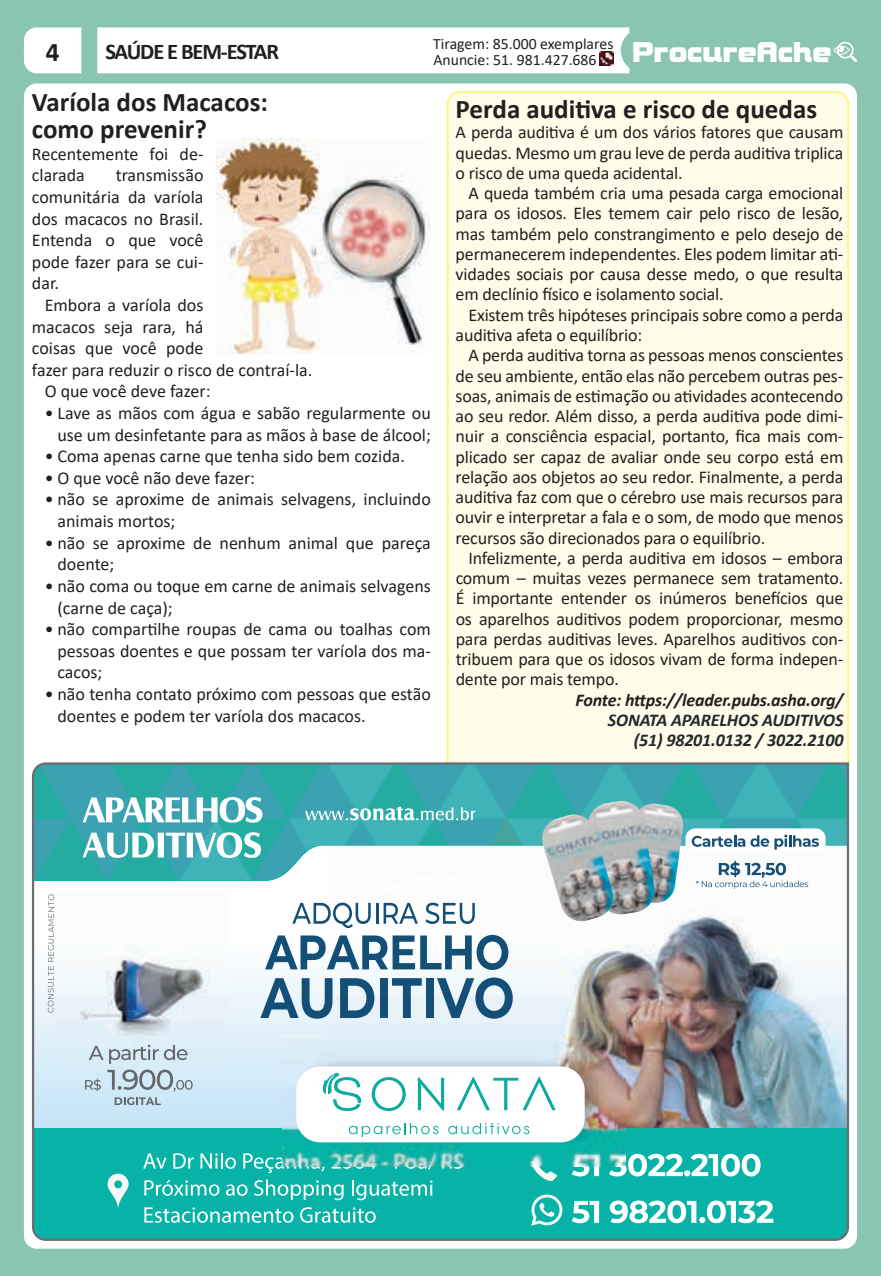
<style>
.page{position:relative;width:881px;height:1276px;background:#fff}
.page>*{position:absolute;margin:0;border:0;box-sizing:border-box;transform-origin:0 0}
.t1{font:700 30.38px "Bolster";color:#fff}
.t2{font:700 27px/27px "Calibri";color:#231f20}
.t3{font:700 22.5px "Calibri";letter-spacing:-.055em;color:#231f20}
.t4{font:18px/20.2px "Calibri";color:#231f20}
.t5{font:italic 700 18px/20.2px "Calibri";letter-spacing:-.01em;color:#24292c;text-align:right}
.t6{font:italic 700 18px "Calibri";letter-spacing:-.01em;color:#231f20}
.t7{font:15.75px/15.8px "Calibri";color:#231f20}
</style>
<div class="page">
<div style="left:0;top:0;width:880px;height:1276px;background:#8ac5b2"></div>
<div style="left:24px;top:83px;width:832px;height:1165px;background:#fff;border-radius:13px"></div>
<div style="left:97px;top:27px;width:532px;height:46px;background:#fff"></div>
<div style="left:24px;top:27px;width:57px;height:46px;background:#fff"></div>
<svg style="left:833px;top:42px;width:23px;height:20px"></svg>
<img style="left:599px;top:52px;width:14px;height:14px">
<div style="left:447px;top:92px;width:400px;height:926px;background:#fffde9;border-radius:13px"></div>
<img style="left:31px;top:761px;width:818px;height:480px">
<img style="left:216px;top:139px;width:215px;height:214px">
<p class="t7" style="left:433px;top:36px;width:182px">Tiragem: 85.000 exemplares<br>Anuncie: 51. 981.427.686</p>
<p class="t3" style="left:105px;top:36px;width:175px">SAÚDE E BEM-ESTAR</p>
<h2 class="t2" style="left:32px;top:88px;width:237px">Varíola dos Macacos: como prevenir?</h2>
<p class="t4" style="left:32px;top:142px;width:173px;line-height:21.6px">Recentemente foi de&shy;clarada</p>
<h2 class="t2" style="left:46px;top:38px;width:15px">4</h2>
<h1 class="t1" style="left:632px;top:32px;width:201px">ProcureAche</h1>
<h2 class="t2" style="left:455px;top:95px;width:363px">Perda auditiva e risco de quedas</h2>
<p class="t4" style="left:455px;top:122px;width:389px;text-align:justify">A perda auditiva é um dos vários fatores que causam quedas. Mesmo um grau leve de perda auditiva triplica o risco de uma queda acidental.</p>
<p class="t4" style="left:455px;top:183px;width:389px;text-align:justify;text-indent:13px">A queda também cria uma pesada carga emocional para os idosos. Eles temem cair pelo risco de lesão, mas também pelo constrangimento e pelo desejo de permanecerem independentes. Eles podem limitar ati&shy;vidades sociais por causa desse medo, o que resulta em declínio físico e isolamento social.</p>
<p class="t4" style="left:455px;top:304px;width:389px;text-indent:13px">Existem três hipóteses principais sobre como a perda auditiva afeta o equilíbrio:</p>
<p class="t4" style="left:455px;top:345px;width:389px;text-align:justify;text-indent:13px">A perda auditiva torna as pessoas menos conscientes de seu ambiente, então elas não percebem outras pes&shy;soas, animais de estimação ou atividades acontecendo ao seu redor. Além disso, a perda auditiva pode dimi&shy;nuir a consciência espacial, portanto, fica mais com&shy;plicado ser capaz de avaliar onde seu corpo está em relação aos objetos ao seu redor. Finalmente, a perda auditiva faz com que o cérebro use mais recursos para ouvir e interpretar a fala e o som, de modo que menos recursos são direcionados para o equilíbrio.</p>
<p class="t4" style="left:455px;top:547px;width:389px;text-align:justify;text-indent:13px">Infelizmente, a perda auditiva em idosos – embora comum – muitas vezes permanece sem tratamento.<br>É importante entender os inúmeros benefícios que os aparelhos auditivos podem proporcionar, mesmo para perdas auditivas leves. Aparelhos auditivos con&shy;tribuem para que os idosos vivam de forma indepen&shy;dente por mais tempo.</p>
<p class="t6" style="left:575px;top:687px;width:269px">Fonte: https://leader.pubs.asha.org/</p>
<p class="t5" style="left:607px;top:709px;width:237px">SONATA APARELHOS AUDITIVOS (51) 98201.0132 / 3022.2100</p>
<p class="t4" style="left:32px;top:164px;width:173px;line-height:21.6px;text-align:justify;text-indent:84px">transmissão comunitária da varíola dos macacos no Brasil.<br>Entenda o que você pode fazer para se cui&shy;dar.</p>
<p class="t4" style="left:45px;top:294px;width:160px">Embora a varíola dos</p>
<p class="t4" style="left:32px;top:316px;width:173px">macacos seja rara, há</p>
<p class="t4" style="left:32px;top:338px;width:173px">coisas que você pode</p>
<p class="t4" style="left:32px;top:359px;width:282px">fazer para reduzir o risco de contraí-la.</p>
<p class="t4" style="left:45px;top:381px;width:167px">O que você deve fazer:</p>
<p class="t4" style="left:45px;top:402px;width:387px;line-height:21.6px;text-align:right">• Lave as mãos com água e sabão regularmente ou use um desinfetante para as mãos à base de álcool;</p>
<p class="t4" style="left:45px;top:446px;width:361px">• Coma apenas carne que tenha sido bem cozida.</p>
<p class="t4" style="left:45px;top:467px;width:212px">• O que você não deve fazer:</p>
<p class="t4" style="left:57px;top:488px;width:375px;line-height:21.6px;text-indent:-13px">• não se aproxime de animais selvagens, incluindo animais mortos;</p>
<p class="t4" style="left:57px;top:531px;width:375px;line-height:21.6px;text-indent:-13px">• não se aproxime de nenhum animal que pareça doente;</p>
<p class="t4" style="left:57px;top:574px;width:375px;line-height:21.6px;text-indent:-13px">• não coma ou toque em carne de animais selvagens (carne de caça);</p>
<p class="t4" style="left:57px;top:618px;width:375px;line-height:21.6px;text-align:justify;text-indent:-13px">• não compartilhe roupas de cama ou toalhas com pessoas doentes e que possam ter varíola dos ma&shy;cacos;</p>
<p class="t4" style="left:57px;top:682px;width:375px;line-height:21.6px;text-indent:-13px">• não tenha contato próximo com pessoas que estão doentes e podem ter varíola dos macacos.</p>
</div>
